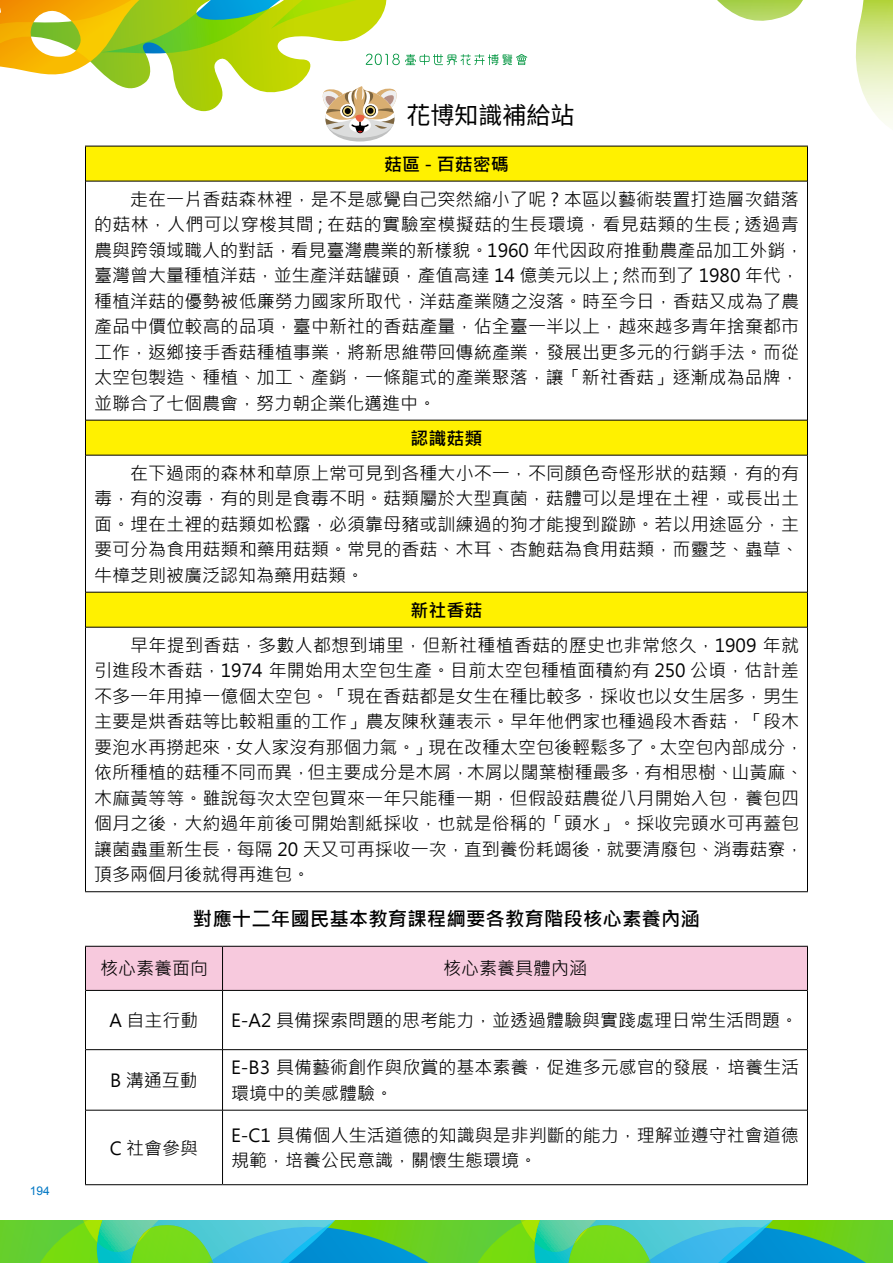
<style>
.page{position:relative;width:893px;height:1263px;background:#fff}
.page>*{position:absolute;margin:0;border:0;box-sizing:border-box;transform-origin:0 0}
.t1{font:24px "Noto Sans Mono CJ Ktc";color:#000}
.t2{font:700 19.5px "Microsoft Jheng Hei";color:#000}
.t3{font:18px/25.5px "Microsoft Jheng Hei";letter-spacing:.005em;color:#000}
.t4{font:700 18px "Microsoft Jheng Hei";color:#000}
.t5{font:12px "Arial";color:#0077c4}
</style>
<div class="page">
<svg style="left:0;top:1220px;width:893px;height:43px;background:#4ec47a"></svg>
<svg style="left:278px;top:0;width:615px;height:146px"></svg>
<svg style="left:86px;top:147px;width:721px;height:480px"></svg>
<hr style="left:86px;top:181px;width:721px;height:1px;background:#000">
<hr style="left:86px;top:420px;width:721px;height:1px;background:#000">
<hr style="left:86px;top:455px;width:721px;height:1px;background:#000">
<hr style="left:86px;top:592px;width:721px;height:1px;background:#000">
<hr style="left:86px;top:627px;width:721px;height:1px;background:#000">
<hr style="left:85px;top:146px;width:723px;height:1px;background:#000">
<hr style="left:85px;top:147px;width:1px;height:34px;background:#000">
<hr style="left:807px;top:147px;width:1px;height:34px;background:#000">
<hr style="left:85px;top:181px;width:1px;height:239px;background:#000">
<hr style="left:807px;top:181px;width:1px;height:239px;background:#000">
<hr style="left:85px;top:420px;width:1px;height:35px;background:#000">
<hr style="left:807px;top:420px;width:1px;height:35px;background:#000">
<hr style="left:85px;top:455px;width:1px;height:137px;background:#000">
<hr style="left:807px;top:455px;width:1px;height:137px;background:#000">
<hr style="left:85px;top:592px;width:1px;height:35px;background:#000">
<hr style="left:807px;top:592px;width:1px;height:35px;background:#000">
<hr style="left:85px;top:627px;width:1px;height:264px;background:#000">
<hr style="left:807px;top:627px;width:1px;height:264px;background:#000">
<hr style="left:85px;top:891px;width:723px;height:1px;background:#000">
<svg style="left:0;top:0;width:527px;height:142px"></svg>
<div style="left:86px;top:947px;width:721px;height:43px;background:#f7c9dd"></div>
<hr style="left:222px;top:947px;width:1px;height:43px;background:#000">
<hr style="left:86px;top:990px;width:137px;height:1px;background:#000">
<hr style="left:223px;top:990px;width:584px;height:1px;background:#000">
<hr style="left:222px;top:991px;width:1px;height:58px;background:#000">
<hr style="left:86px;top:1049px;width:137px;height:1px;background:#000">
<hr style="left:223px;top:1049px;width:584px;height:1px;background:#000">
<hr style="left:222px;top:1050px;width:1px;height:60px;background:#000">
<hr style="left:86px;top:1110px;width:137px;height:1px;background:#000">
<hr style="left:223px;top:1110px;width:584px;height:1px;background:#000">
<hr style="left:222px;top:1110px;width:1px;height:74px;background:#000">
<hr style="left:85px;top:946px;width:138px;height:1px;background:#000">
<hr style="left:85px;top:947px;width:1px;height:43px;background:#000">
<hr style="left:223px;top:946px;width:585px;height:1px;background:#000">
<hr style="left:807px;top:947px;width:1px;height:43px;background:#000">
<hr style="left:85px;top:990px;width:1px;height:60px;background:#000">
<hr style="left:807px;top:990px;width:1px;height:60px;background:#000">
<hr style="left:85px;top:1050px;width:1px;height:60px;background:#000">
<hr style="left:807px;top:1050px;width:1px;height:60px;background:#000">
<hr style="left:85px;top:1110px;width:1px;height:74px;background:#000">
<hr style="left:807px;top:1110px;width:1px;height:74px;background:#000">
<hr style="left:85px;top:1184px;width:138px;height:1px;background:#000">
<hr style="left:223px;top:1184px;width:585px;height:1px;background:#000">
<p class="t5" style="left:30px;top:1183px;width:22px">194</p>
<h1 class="t1" style="left:406px;top:102px;width:169px">花博知識補給站</h1>
<p class="t4" style="left:384px;top:153px;width:126px">菇區 - 百菇密碼</p>
<p class="t3" style="left:94px;top:186px;width:711px">　　走在一片香菇森林裡，是不是感覺自己突然縮小了呢 ? 本區以藝術裝置打造層次錯落的菇林，人們可以穿梭其間 ; 在菇的實驗室模擬菇的生長環境，看見菇類的生長 ; 透過青農與跨領域職人的對話，看見臺灣農業的新樣貌。1960 年代因政府推動農產品加工外銷，臺灣曾大量種植洋菇，並生產洋菇罐頭，產值高達 14 億美元以上 ; 然而到了 1980 年代，種植洋菇的優勢被低廉勞力國家所取代，洋菇產業隨之沒落。時至今日，香菇又成為了農產品中價位較高的品項，臺中新社的香菇產量，佔全臺一半以上，越來越多青年捨棄都市工作，返鄉接手香菇種植事業，將新思維帶回傳統產業，發展出更多元的行銷手法。而從太空包製造、種植、加工、產銷，一條龍式的產業聚落，讓「新社香菇」逐漸成為品牌，並聯合了七個農會，努力朝企業化邁進中。</p>
<p class="t4" style="left:410px;top:427px;width:73px">認識菇類</p>
<p class="t3" style="left:94px;top:460px;width:707px;text-align:justify">　　在下過雨的森林和草原上常可見到各種大小不一，不同顏色奇怪形狀的菇類，有的有毒，有的沒毒，有的則是食毒不明。菇類屬於大型真菌，菇體可以是埋在土裡，或長出土面。埋在土裡的菇類如松露，必須靠母豬或訓練過的狗才能搜到蹤跡。若以用途區分，主要可分為食用菇類和藥用菇類。常見的香菇、木耳、杏鮑菇為食用菇類，而靈芝、蟲草、牛樟芝則被廣泛認知為藥用菇類。</p>
<p class="t4" style="left:410px;top:599px;width:73px">新社香菇</p>
<p class="t3" style="left:94px;top:632px;width:711px">　　早年提到香菇，多數人都想到埔里，但新社種植香菇的歷史也非常悠久，1909 年就引進段木香菇，1974 年開始用太空包生產。目前太空包種植面積約有 250 公頃，估計差不多一年用掉一億個太空包。「現在香菇都是女生在種比較多，採收也以女生居多，男生主要是烘香菇等比較粗重的工作」農友陳秋蓮表示。早年他們家也種過段木香菇，「段木要泡水再撈起來，女人家沒有那個力氣。」現在改種太空包後輕鬆多了。太空包內部成分，依所種植的菇種不同而異，但主要成分是木屑，木屑以闊葉樹種最多，有相思樹、山黃麻、木麻黃等等。雖說每次太空包買來一年只能種一期，但假設菇農從八月開始入包，養包四個月之後，大約過年前後可開始割紙採收，也就是俗稱的「頭水」。採收完頭水可再蓋包讓菌蟲重新生長，每隔 20 天又可再採收一次，直到養份耗竭後，就要清廢包、消毒菇寮，頂多兩個月後就得再進包。</p>
<p class="t2" style="left:193px;top:906px;width:509px">對應十二年國民基本教育課程綱要各教育階段核心素養內涵</p>
<p class="t3" style="left:100px;top:956px;width:109px">核心素養面向</p>
<p class="t3" style="left:443px;top:956px;width:145px">核心素養具體內涵</p>
<p class="t3" style="left:110px;top:1008px;width:90px">A 自主行動</p>
<p class="t3" style="left:231px;top:1008px;width:568px">E-A2 具備探索問題的思考能力，並透過體驗與實踐處理日常生活問題。</p>
<p class="t3" style="left:110px;top:1067px;width:89px">B 溝通互動</p>
<p class="t3" style="left:110px;top:1135px;width:90px">C 社會參與</p>
<p class="t3" style="left:231px;top:1055px;width:570px">E-B3 具備藝術創作與欣賞的基本素養，促進多元感官的發展，培養生活環境中的美感體驗。</p>
<p class="t3" style="left:231px;top:1122px;width:569px">E-C1 具備個人生活道德的知識與是非判斷的能力，理解並遵守社會道德規範，培養公民意識，關懷生態環境。</p>
</div>
